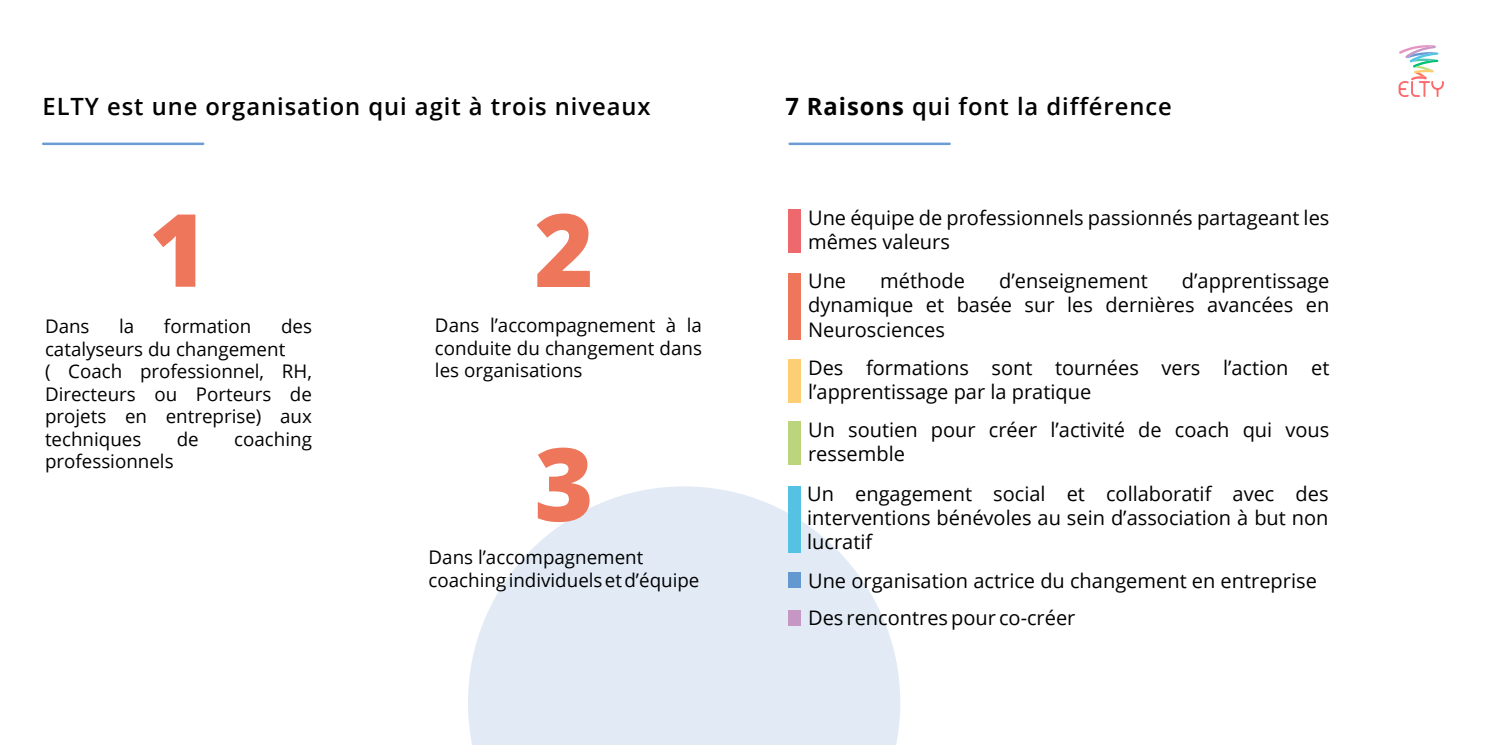
<style>
.page{position:relative;width:1489px;height:745px;background:#fff}
.page>*{position:absolute;margin:0;border:0;box-sizing:border-box;transform-origin:0 0}
.t1{font:800 101.38px "Open Sans";color:#ee765b}
.t2{font:800 101px "Open Sans";color:#ee765b}
.t3{font:600 23.75px "Open Sans";letter-spacing:.04em;color:#020203}
.t4{font:20px/24px "Open Sans";color:#000}
.t5{font:18.75px/22.5px "Open Sans";color:#000}
.s1{font-weight:700}
</style>
<div class="page">
<svg style="left:1398px;top:45px;width:45px;height:52px"></svg>
<svg style="left:468px;top:486px;width:432px;height:258px;fill:#e2eaf5"></svg>
<hr style="left:43px;top:142px;width:160px;height:3px;background:#6c9cd3">
<hr style="left:789px;top:142px;width:160px;height:3px;background:#6c9cd3">
<div style="left:788px;top:273px;width:12px;height:67px;background:#ee765b"></div>
<div style="left:788px;top:485px;width:12px;height:67px;background:#55c2e3"></div>
<div style="left:788px;top:359px;width:12px;height:43px;background:#fdce74"></div>
<div style="left:788px;top:421px;width:12px;height:43px;background:#bbd57d"></div>
<div style="left:788px;top:572px;width:12px;height:15px;background:#6398d1"></div>
<div style="left:788px;top:610px;width:12px;height:15px;background:#c697c5"></div>
<div style="left:788px;top:209px;width:12px;height:43px;background:#ed696e"></div>
<p class="t3" style="left:42px;top:90px;width:609px">ELTY est une organisation qui agit à trois niveaux</p>
<h2 class="t2" style="left:149px;top:173px;width:61px">1</h2>
<h1 class="t1" style="left:534px;top:173px;width:61px">2</h1>
<p class="t5" style="left:45px;top:314px;width:46px">Dans</p>
<p class="t5" style="left:119px;top:314px;width:17px">la</p>
<p class="t5" style="left:164px;top:314px;width:89px">formation</p>
<p class="t5" style="left:45px;top:314px;width:268px;text-indent:236px">des catalyseurs du changement<br>( Coach professionnel, RH,<br>Directeurs ou Porteurs de projets en entreprise) aux techniques</p>
<p class="t5" style="left:177px;top:427px;width:24px">de</p>
<p class="t5" style="left:234px;top:427px;width:79px">coaching</p>
<p class="t5" style="left:45px;top:449px;width:130px">professionnels</p>
<p class="t5" style="left:435px;top:313px;width:268px;text-align:justify">Dans l’accompagnement à la conduite du changement dans les organisations</p>
<h1 class="t1" style="left:534px;top:407px;width:61px">3</h1>
<p class="t5" style="left:428px;top:545px;width:272px">Dans l’accompagnement coaching individuels et d’équipe</p>
<p class="t3" style="left:785px;top:90px;width:388px"><span class="s1">7 Raisons</span> qui font la différence</p>
<p class="t4" style="left:808px;top:205px;width:523px">Une équipe de professionnels passionnés partageant les mêmes valeurs</p>
<p class="t4" style="left:808px;top:268px;width:40px">Une</p>
<p class="t4" style="left:880px;top:268px;width:86px">méthode</p>
<p class="t4" style="left:999px;top:268px;width:150px">d’enseignement</p>
<p class="t4" style="left:808px;top:268px;width:523px;text-align:justify;text-indent:374px">d’apprentissage dynamique et basée sur les dernières avancées en Neurosciences</p>
<p class="t4" style="left:808px;top:354px;width:523px">Des formations sont tournées vers l’action et l’apprentissage par la pratique</p>
<p class="t4" style="left:808px;top:417px;width:523px">Un soutien pour créer l’activité de coach qui vous ressemble</p>
<p class="t4" style="left:807px;top:481px;width:523px;text-align:justify">Un engagement social et collaboratif avec des interventions bénévoles au sein d’association à but non lucratif</p>
<p class="t4" style="left:808px;top:560px;width:510px;line-height:37.8px">Une organisation actrice du changement en entreprise<br>Des rencontres pour co-créer</p>
</div>
